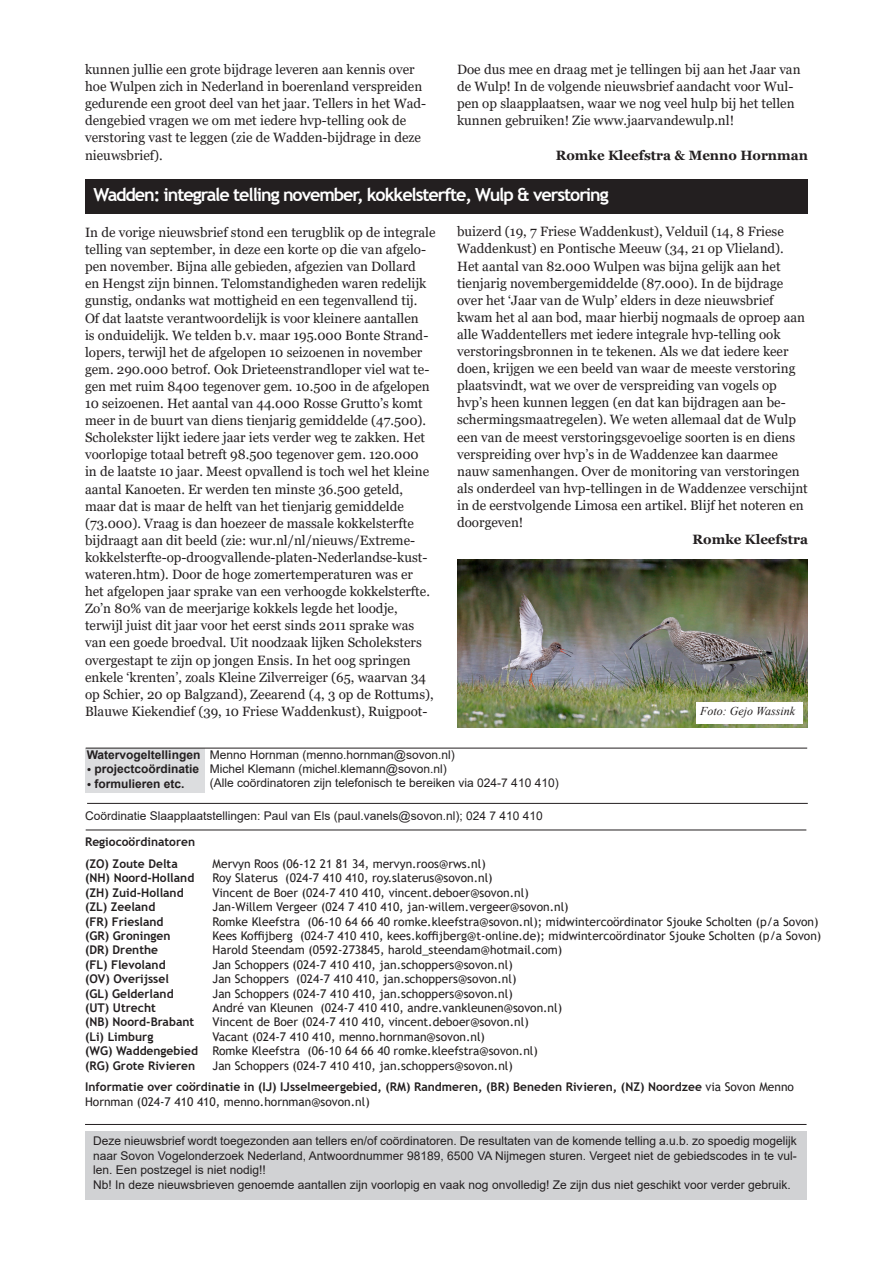
<style>
.page{position:relative;width:893px;height:1263px;background:#fff}
.page>*{position:absolute;margin:0;border:0;box-sizing:border-box;transform-origin:0 0}
.Bijschrift{font:700 18px "Trebuchet MS";letter-spacing:-.06em;color:#fff}
.t1{font:13.5px/17.1px "Georgia";color:#231f20}
.t2{font:700 13.5px "Georgia";color:#231f20}
.t3{font:12px "Trebuchet MS";color:#231f20}
.t4{font:12px/14.4px "Arial";color:#231f20;text-align:justify}
.t5{font:700 12px/14.4px "Trebuchet MS";color:#231f20}
.t6{font:700 12px "Arial";color:#231f20}
.t7{font:italic 12px "Times New Roman";color:#231f20}
.s1{font-family:"Georgia";font-weight:400}
.s2{font-weight:700}
.s3{font-weight:400}
</style>
<div class="page">
<div style="left:85px;top:1131px;width:722px;height:68px;background:#d1d2d4"></div>
<hr style="left:86px;top:830px;width:720px;height:1px;background:#231f20">
<div style="left:86px;top:748px;width:119px;height:44px;background:#dcdddf"></div>
<hr style="left:86px;top:748px;width:721px;height:1px;background:#231f20">
<hr style="left:85px;top:1124px;width:721px;height:1px;background:#231f20">
<hr style="left:87px;top:803px;width:721px;height:1px;background:#231f20">
<div style="left:85px;top:179px;width:723px;height:34px;background:#231f20"></div>
<img style="left:457px;top:559px;width:351px;height:169px">
<div style="left:696px;top:702px;width:106px;height:22px;background:#fff"></div>
<p class="t1" style="left:85px;top:61px;width:343px">kunnen jullie een grote bijdrage leveren aan kennis over hoe Wulpen zich in Nederland in boerenland verspreiden gedurende een groot deel van het jaar. Tellers in het Wad&shy;dengebied vragen we om met iedere hvp-telling ook de verstoring vast te leggen (zie de Wadden-bijdrage in deze nieuwsbrief).</p>
<p class="t1" style="left:457px;top:61px;width:345px">Doe dus mee en draag met je tellingen bij aan het Jaar van de Wulp! In de volgende nieuwsbrief aandacht voor Wul&shy;pen op slaapplaatsen, waar we nog veel hulp bij het tellen kunnen gebruiken! Zie www.jaarvandewulp.nl!</p>
<p class="t2" style="left:556px;top:146px;width:254px">Romke Kleefstra &amp; Menno Hornman</p>
<p class="Bijschrift" style="left:94px;top:183px;width:517px">Wadden: integrale telling november, kokkelsterfte, Wulp &amp; verstoring</p>
<p class="t1" style="left:85px;top:224px;width:352px">In de vorige nieuwsbrief stond een terugblik op de integrale telling van september, in deze een korte op die van afgelo&shy;pen november. Bijna alle gebieden, afgezien van Dollard<br>en Hengst zijn binnen. Telomstandigheden waren redelijk gunstig, ondanks wat mottigheid en een tegenvallend tij.<br>Of dat laatste verantwoordelijk is voor kleinere aantallen<br>is onduidelijk. We telden b.v. maar 195.000 Bonte Strand&shy;lopers, terwijl het de afgelopen 10 seizoenen in november gem. 290.000 betrof. Ook Drieteenstrandloper viel wat te&shy;gen met ruim 8400 tegenover gem. 10.500 in de afgelopen 10 seizoenen. Het aantal van 44.000 Rosse Grutto’s komt meer in de buurt van diens tienjarig gemiddelde (47.500).<br>Scholekster lijkt iedere jaar iets verder weg te zakken. Het voorlopige totaal betreft 98.500 tegenover gem. 120.000<br>in de laatste 10 jaar. Meest opvallend is toch wel het kleine aantal Kanoeten. Er werden ten minste 36.500 geteld, maar dat is maar de helft van het tienjarig gemiddelde (73.000). Vraag is dan hoezeer de massale kokkelsterfte bijdraagt aan dit beeld (zie: wur.nl/nl/nieuws/Extreme&shy;kokkelsterfte-op-droogvallende-platen-Nederlandse-kust&shy;wateren.htm). Door de hoge zomertemperaturen was er<br>het afgelopen jaar sprake van een verhoogde kokkelsterfte.<br>Zo’n 80% van de meerjarige kokkels legde het loodje, terwijl juist dit jaar voor het eerst sinds 2011 sprake was van een goede broedval. Uit noodzaak lijken Scholeksters overgestapt te zijn op jongen Ensis. In het oog springen enkele ‘krenten’, zoals Kleine Zilverreiger (65, waarvan 34 op Schier, 20 op Balgzand), Zeearend (4, 3 op de Rottums), Blauwe Kiekendief (39, 10 Friese Waddenkust), Ruigpoot-</p>
<p class="t1" style="left:457px;top:223px;width:328px">buizerd (19, 7 Friese Waddenkust), Velduil (14, 8 Friese<br>Waddenkust) en Pontische Meeuw (34, 21 op Vlieland).</p>
<p class="t1" style="left:457px;top:258px;width:352px">Het aantal van 82.000 Wulpen was bijna gelijk aan het tienjarig novembergemiddelde (87.000). In de bijdrage over het ‘Jaar van de Wulp’ elders in deze nieuwsbrief kwam het al aan bod, maar hierbij nogmaals de oproep aan alle Waddentellers met iedere integrale hvp-telling ook verstoringsbronnen in te tekenen. Als we dat iedere keer doen, krijgen we een beeld van waar de meeste verstoring plaatsvindt, wat we over de verspreiding van vogels op hvp’s heen kunnen leggen (en dat kan bijdragen aan be&shy;schermingsmaatregelen). We weten allemaal dat de Wulp een van de meest verstoringsgevoelige soorten is en diens verspreiding over hvp’s in de Waddenzee kan daarmee nauw samenhangen. Over de monitoring van verstoringen als onderdeel van hvp-tellingen in de Waddenzee verschijnt in de eerstvolgende Limosa een artikel. Blijf het noteren en doorgeven!</p>
<p class="t2" style="left:693px;top:531px;width:117px">Romke Kleefstra</p>
<p class="t7" style="left:700px;top:703px;width:96px">Foto: Gejo Wassink</p>
<p class="t4" style="left:210px;top:747px;width:246px">Menno Hornman (menno.hornman@sovon.nl)</p>
<p class="t4" style="left:210px;top:761px;width:238px">Michel Klemann (michel.klemann@sovon.nl)</p>
<p class="t4" style="left:210px;top:776px;width:350px">(Alle coördinatoren zijn telefonisch te bereiken via 024-7 410 410)</p>
<p class="t4" style="left:85px;top:809px;width:459px">Coördinatie Slaapplaatstellingen: Paul van Els (paul.vanels@sovon.nl); 024 7 410 410</p>
<p class="t6" style="left:87px;top:746px;width:115px">Watervogeltellingen</p>
<p class="t6" style="left:87px;top:760px;width:114px"><span class="s1">•</span> projectcoördinatie</p>
<p class="t6" style="left:87px;top:775px;width:99px"><span class="s1">•</span> formulieren etc.</p>
<p class="t5" style="left:85px;top:835px;width:112px">Regiocoördinatoren</p>
<p class="t5" style="left:85px;top:856px;width:94px">(ZO) Zoute Delta</p>
<p class="t3" style="left:213px;top:856px;width:275px">Mervyn Roos (06-12 21 81 34, mervyn.roos@rws.nl)</p>
<p class="t5" style="left:85px;top:871px;width:111px">(NH) Noord-Holland</p>
<p class="t3" style="left:213px;top:870px;width:282px">Roy Slaterus (024-7 410 410, roy.slaterus@sovon.nl)</p>
<p class="t5" style="left:85px;top:885px;width:100px">(ZH) Zuid-Holland</p>
<p class="t3" style="left:213px;top:885px;width:318px">Vincent de Boer (024-7 410 410, vincent.deboer@sovon.nl)</p>
<p class="t5" style="left:85px;top:900px;width:72px">(ZL) Zeeland</p>
<p class="t3" style="left:213px;top:899px;width:357px">Jan-Willem Vergeer (024 7 410 410, jan-willem.vergeer@sovon.nl)</p>
<p class="t5" style="left:85px;top:914px;width:80px">(FR) Friesland</p>
<p class="t3" style="left:213px;top:914px;width:607px">Romke Kleefstra (06-10 64 66 40 romke.kleefstra@sovon.nl); midwintercoördinator Sjouke Scholten (p/a Sovon)</p>
<p class="t5" style="left:85px;top:928px;width:87px">(GR) Groningen</p>
<p class="t3" style="left:213px;top:928px;width:610px">Kees Koffijberg (024-7 410 410, kees.koffijberg@t-online.de); midwintercoördinator Sjouke Scholten (p/a Sovon)</p>
<p class="t5" style="left:85px;top:943px;width:75px">(DR) Drenthe</p>
<p class="t3" style="left:213px;top:942px;width:351px">Harold Steendam (0592-273845, harold_steendam@hotmail.com)</p>
<p class="t5" style="left:85px;top:957px;width:82px">(FL) Flevoland</p>
<p class="t3" style="left:213px;top:957px;width:302px">Jan Schoppers (024-7 410 410, jan.schoppers@sovon.nl)</p>
<p class="t5" style="left:85px;top:972px;width:85px">(OV) Overijssel</p>
<p class="t3" style="left:213px;top:971px;width:305px">Jan Schoppers (024-7 410 410, jan.schoppers@sovon.nl)</p>
<p class="t5" style="left:85px;top:986px;width:90px">(GL) Gelderland</p>
<p class="t3" style="left:213px;top:986px;width:302px">Jan Schoppers (024-7 410 410, jan.schoppers@sovon.nl)</p>
<p class="t5" style="left:85px;top:1000px;width:72px">(UT) Utrecht</p>
<p class="t3" style="left:213px;top:1000px;width:351px">André van Kleunen (024-7 410 410, andre.vankleunen@sovon.nl)</p>
<p class="t5" style="left:85px;top:1015px;width:111px">(NB) Noord-Brabant</p>
<p class="t3" style="left:213px;top:1014px;width:318px">Vincent de Boer (024-7 410 410, vincent.deboer@sovon.nl)</p>
<p class="t5" style="left:85px;top:1029px;width:70px">(Li) Limburg</p>
<p class="t3" style="left:213px;top:1029px;width:274px">Vacant (024-7 410 410, menno.hornman@sovon.nl)</p>
<p class="t3" style="left:85px;top:1043px;width:454px"><span class="s2">(WG) Waddengebied</span> Romke Kleefstra (06-10 64 66 40 romke.kleefstra@sovon.nl)</p>
<p class="t5" style="left:85px;top:1058px;width:112px">(RG) Grote Rivieren</p>
<p class="t3" style="left:213px;top:1058px;width:302px">Jan Schoppers (024-7 410 410, jan.schoppers@sovon.nl)</p>
<p class="t5" style="left:85px;top:1080px;width:710px">Informatie over coördinatie in (IJ) IJsselmeergebied, (RM) Randmeren, (BR) Beneden Rivieren, (NZ) Noordzee <span class="s3">via Sovon Menno<br>Hornman (024-7 410 410, menno.hornman@sovon.nl)</span></p>
<p class="t4" style="left:93px;top:1134px;width:705px">Deze nieuwsbrief wordt toegezonden aan tellers en/of coördinatoren. De resultaten van de komende telling a.u.b. zo spoedig mogelijk naar Sovon Vogelonderzoek Nederland, Antwoordnummer 98189, 6500 VA Nijmegen sturen. Vergeet niet de gebiedscodes in te vul&shy;len. Een postzegel is niet nodig!!</p>
<p class="t4" style="left:93px;top:1177px;width:699px">Nb! In deze nieuwsbrieven genoemde aantallen zijn voorlopig en vaak nog onvolledig! Ze zijn dus niet geschikt voor verder gebruik.</p>
</div>
